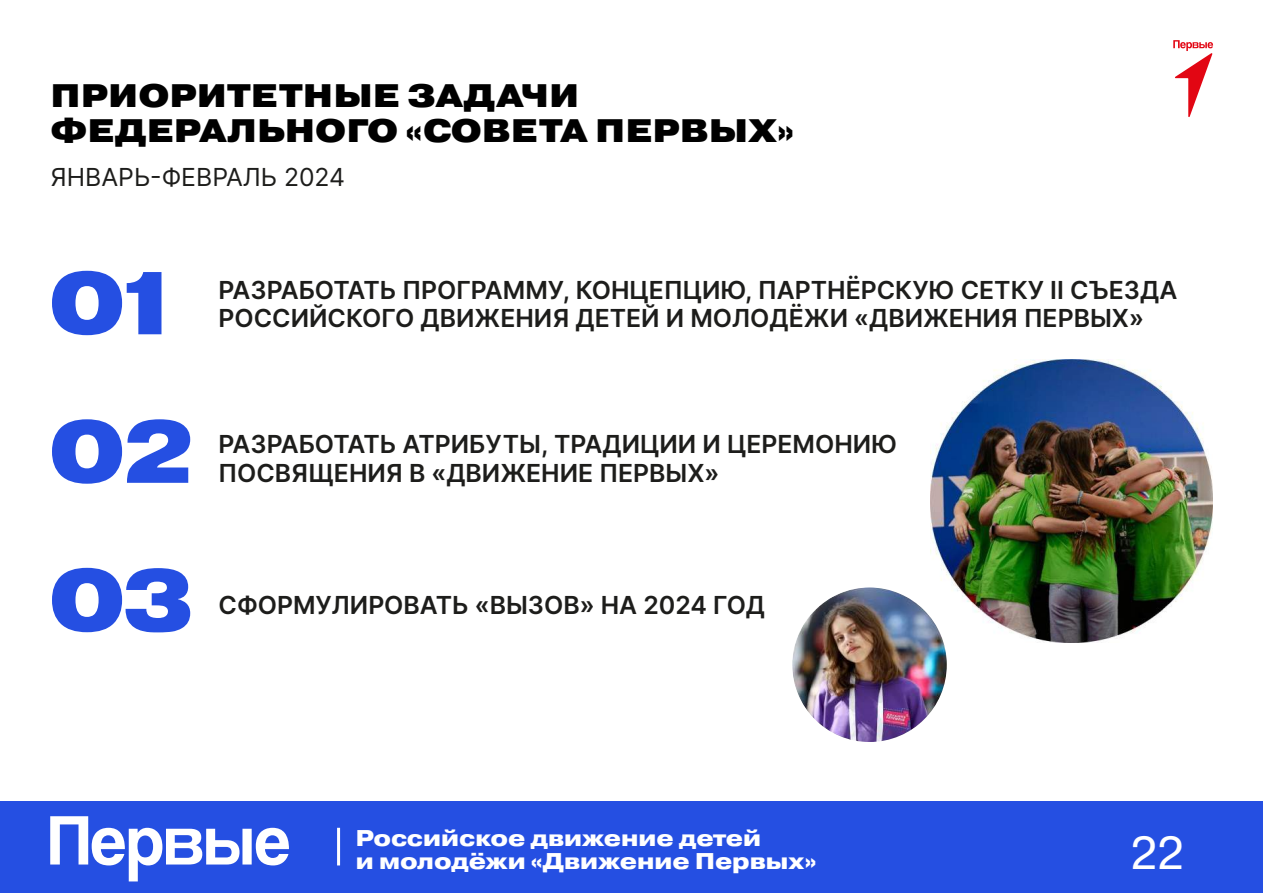
<style>
.page{position:relative;width:1263px;height:893px;background:#fff}
.page>*{position:absolute;margin:0;border:0;box-sizing:border-box;transform-origin:0 0}
.t1{font:900 88.95px/148.5px "Pragmatica Extended";color:#254fe2}
.t2{font:45.9px "Pragmatica";color:#fff}
.t3{font:900 32.55px/35.1px "Pragmatica Extended";color:#000}
.t4{font:600 24.9px/28.8px "Inter";color:#1d1d1b}
.t5{font:24.9px "Inter";color:#1d1d1b}
.t6{font:800 22.8px/22.8px "Pragmatica Extended";color:#fff}
</style>
<div class="page">
<svg style="left:1173px;top:40px;width:40px;height:77px"></svg>
<div style="left:0;top:801px;width:1263px;height:92px;background:#254fe2"></div>
<svg style="left:50px;top:816px;width:239px;height:65px"></svg>
<hr style="left:337px;top:828px;width:3px;height:37px;background:#fff">
<img style="left:930px;top:359px;width:283px;height:283px">
<img style="left:792px;top:587px;width:155px;height:155px;border-radius:77px">
<h3 class="t3" style="left:51px;top:78px;width:745px">ПРИОРИТЕТНЫЕ ЗАДАЧИ<br>ФЕДЕРАЛЬНОГО «СОВЕТА ПЕРВЫХ»</h3>
<p class="t5" style="left:50px;top:159px;width:296px">ЯНВАРЬ-ФЕВРАЛЬ 2024</p>
<h1 class="t1" style="left:51px;top:231px;width:145px">01<br>02<br>03</h1>
<p class="t4" style="left:219px;top:274px;width:960px">РАЗРАБОТАТЬ ПРОГРАММУ, КОНЦЕПЦИЮ, ПАРТНЁРСКУЮ СЕТКУ II СЪЕЗДА<br>РОССИЙСКОГО ДВИЖЕНИЯ ДЕТЕЙ И МОЛОДЁЖИ «ДВИЖЕНИЯ ПЕРВЫХ»</p>
<p class="t4" style="left:219px;top:429px;width:680px">РАЗРАБОТАТЬ АТРИБУТЫ, ТРАДИЦИИ И ЦЕРЕМОНИЮ<br>ПОСВЯЩЕНИЯ В «ДВИЖЕНИЕ ПЕРВЫХ»</p>
<p class="t4" style="left:219px;top:589px;width:548px">СФОРМУЛИРОВАТЬ «ВЫЗОВ» НА 2024 ГОД</p>
<p class="t6" style="left:356px;top:827px;width:462px">Российское движение детей<br>и молодёжи «Движение Первых»</p>
<h2 class="t2" style="left:1130px;top:825px;width:55px">22</h2>
</div>
